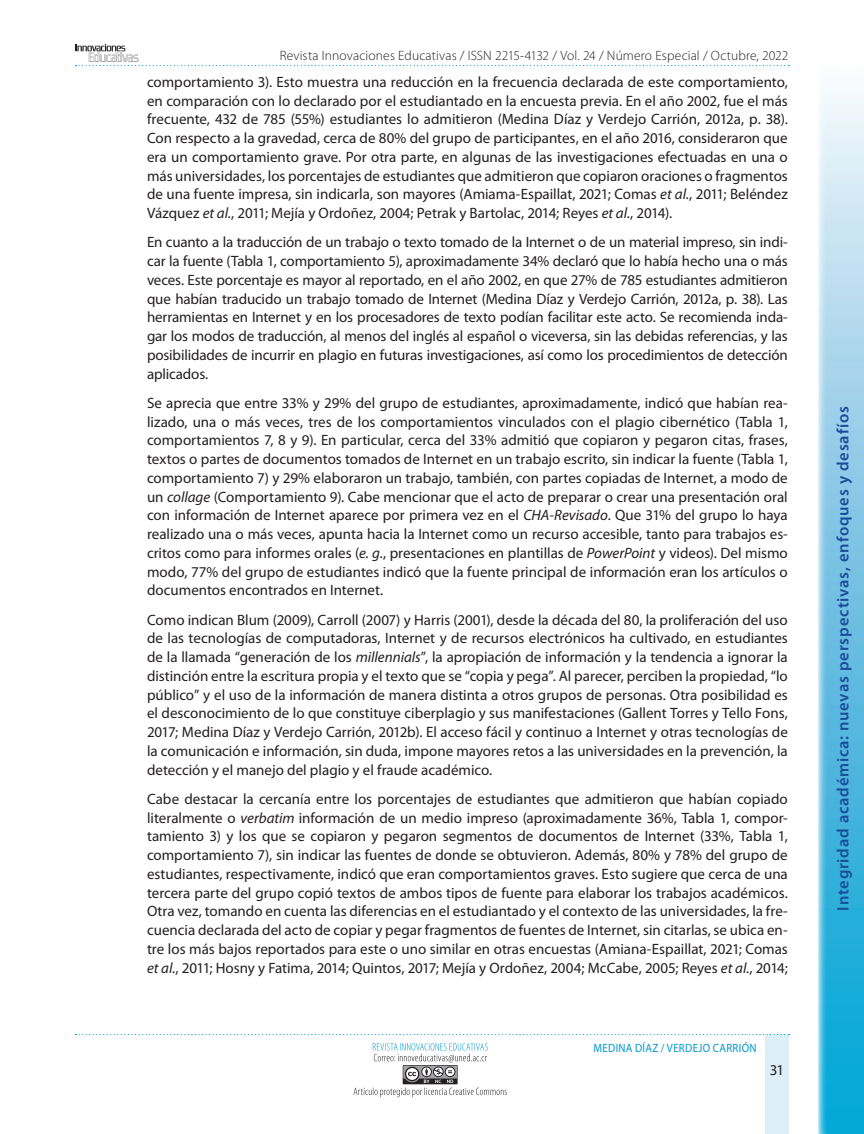
<style>
.page{position:relative;width:864px;height:1134px;background:#fff}
.page>*{position:absolute;margin:0;border:0;box-sizing:border-box;transform-origin:0 0}
.t1{font:600 16.5px "Myriad Pro";letter-spacing:.05em;color:#1a4c99}
.t2{font:15px/18.8px "Myriad Pro";color:#231f20;text-align:justify}
.t3{font:300 13.5px "Myriad Pro";letter-spacing:.01em;color:#231f20}
.t4{font:12px "Myriad Pro";letter-spacing:.035em;color:#0097ce;scale:.9 1}
.s1{font-style:italic}
</style>
<div class="page">
<svg style="left:76px;top:44px;width:713px;height:22px"></svg>
<div style="left:765px;top:1034px;width:23px;height:100px;background:#dceef7"></div>
<svg style="left:76px;top:1034px;width:713px;height:1px"></svg>
<svg style="left:354px;top:1043px;width:153px;height:54px"></svg>
<svg style="left:818px;top:91px;width:46px;height:1043px;background:#79c7e6"></svg>
<p class="t3" style="left:280px;top:48px;width:510px">Revista Innovaciones Educativas / ISSN 2215-4132 / Vol. 24 / Número Especial / Octubre, 2022</p>
<p class="t2" style="left:147px;top:73px;width:642px">comportamiento 3). Esto muestra una reducción en la frecuencia declarada de este comportamiento, en comparación con lo declarado por el estudiantado en la encuesta previa. En el año 2002, fue el más frecuente, 432 de 785 (55%) estudiantes lo admitieron (Medina Díaz y Verdejo Carrión, 2012a, p. 38).<br>Con respecto a la gravedad, cerca de 80% del grupo de participantes, en el año 2016, consideraron que era un comportamiento grave. Por otra parte, en algunas de las investigaciones efectuadas en una o más universidades, los porcentajes de estudiantes que admitieron que copiaron oraciones o fragmentos de una fuente impresa, sin indicarla, son mayores (Amiama-Espaillat, 2021; Comas <span class="s1">et al.</span>, 2011; Beléndez Vázquez <span class="s1">et al.</span>, 2011; Mejía y Ordoñez, 2004; Petrak y Bartolac, 2014; Reyes <span class="s1">et al.</span>, 2014).</p>
<p class="t2" style="left:147px;top:233px;width:642px">En cuanto a la traducción de un trabajo o texto tomado de la Internet o de un material impreso, sin indi&shy;car la fuente (Tabla 1, comportamiento 5), aproximadamente 34% declaró que lo había hecho una o más veces. Este porcentaje es mayor al reportado, en el año 2002, en que 27% de 785 estudiantes admitieron que habían traducido un trabajo tomado de Internet (Medina Díaz y Verdejo Carrión, 2012a, p. 38). Las herramientas en Internet y en los procesadores de texto podían facilitar este acto. Se recomienda inda&shy;gar los modos de traducción, al menos del inglés al español o viceversa, sin las debidas referencias, y las posibilidades de incurrir en plagio en futuras investigaciones, así como los procedimientos de detección aplicados.</p>
<p class="t2" style="left:147px;top:394px;width:642px">Se aprecia que entre 33% y 29% del grupo de estudiantes, aproximadamente, indicó que habían rea&shy;lizado, una o más veces, tres de los comportamientos vinculados con el plagio cibernético (Tabla 1, comportamientos 7, 8 y 9). En particular, cerca del 33% admitió que copiaron y pegaron citas, frases, textos o partes de documentos tomados de Internet en un trabajo escrito, sin indicar la fuente (Tabla 1, comportamiento 7) y 29% elaboraron un trabajo, también, con partes copiadas de Internet, a modo de un <span class="s1">collage</span> (Comportamiento 9). Cabe mencionar que el acto de preparar o crear una presentación oral con información de Internet aparece por primera vez en el <span class="s1">CHA-Revisado</span>. Que 31% del grupo lo haya realizado una o más veces, apunta hacia la Internet como un recurso accesible, tanto para trabajos es&shy;critos como para informes orales (<span class="s1">e. g.</span>, presentaciones en plantillas de <span class="s1">PowerPoint</span> y videos). Del mismo modo, 77% del grupo de estudiantes indicó que la fuente principal de información eran los artículos o documentos encontrados en Internet.</p>
<p class="t2" style="left:147px;top:610px;width:642px">Como indican Blum (2009), Carroll (2007) y Harris (2001), desde la década del 80, la proliferación del uso de las tecnologías de computadoras, Internet y de recursos electrónicos ha cultivado, en estudiantes de la llamada “generación de los <span class="s1">millennials</span>”, la apropiación de información y la tendencia a ignorar la distinción entre la escritura propia y el texto que se “copia y pega”. Al parecer, perciben la propiedad, “lo público” y el uso de la información de manera distinta a otros grupos de personas. Otra posibilidad es el desconocimiento de lo que constituye ciberplagio y sus manifestaciones (Gallent Torres y Tello Fons, 2017; Medina Díaz y Verdejo Carrión, 2012b). El acceso fácil y continuo a Internet y otras tecnologías de la comunicación e información, sin duda, impone mayores retos a las universidades en la prevención, la detección y el manejo del plagio y el fraude académico.</p>
<p class="t2" style="left:147px;top:790px;width:642px">Cabe destacar la cercanía entre los porcentajes de estudiantes que admitieron que habían copiado literalmente o <span class="s1">verbatim</span> información de un medio impreso (aproximadamente 36%, Tabla 1, compor&shy;tamiento 3) y los que se copiaron y pegaron segmentos de documentos de Internet (33%, Tabla 1, comportamiento 7), sin indicar las fuentes de donde se obtuvieron. Además, 80% y 78% del grupo de estudiantes, respectivamente, indicó que eran comportamientos graves. Esto sugiere que cerca de una tercera parte del grupo copió textos de ambos tipos de fuente para elaborar los trabajos académicos.<br>Otra vez, tomando en cuenta las diferencias en el estudiantado y el contexto de las universidades, la fre&shy;cuencia declarada del acto de copiar y pegar fragmentos de fuentes de Internet, sin citarlas, se ubica en&shy;tre los más bajos reportados para este o uno similar en otras encuestas (Amiana-Espaillat, 2021; Comas <span class="s1">et al.</span>, 2011; Hosny y Fatima, 2014; Quintos, 2017; Mejía y Ordoñez, 2004; McCabe, 2005; Reyes <span class="s1">et al.</span>, 2014;</p>
<p class="t4" style="left:594px;top:1041px;width:183px">MEDINA DÍAZ / VERDEJO CARRIÓN</p>
<p class="t2" style="left:770px;top:1060px;width:16px">31</p>
<p class="t1" style="left:834px;top:911px;width:506px;rotate:-90deg">Integridad académica: nuevas perspectivas, enfoques y desafíos</p>
</div>
